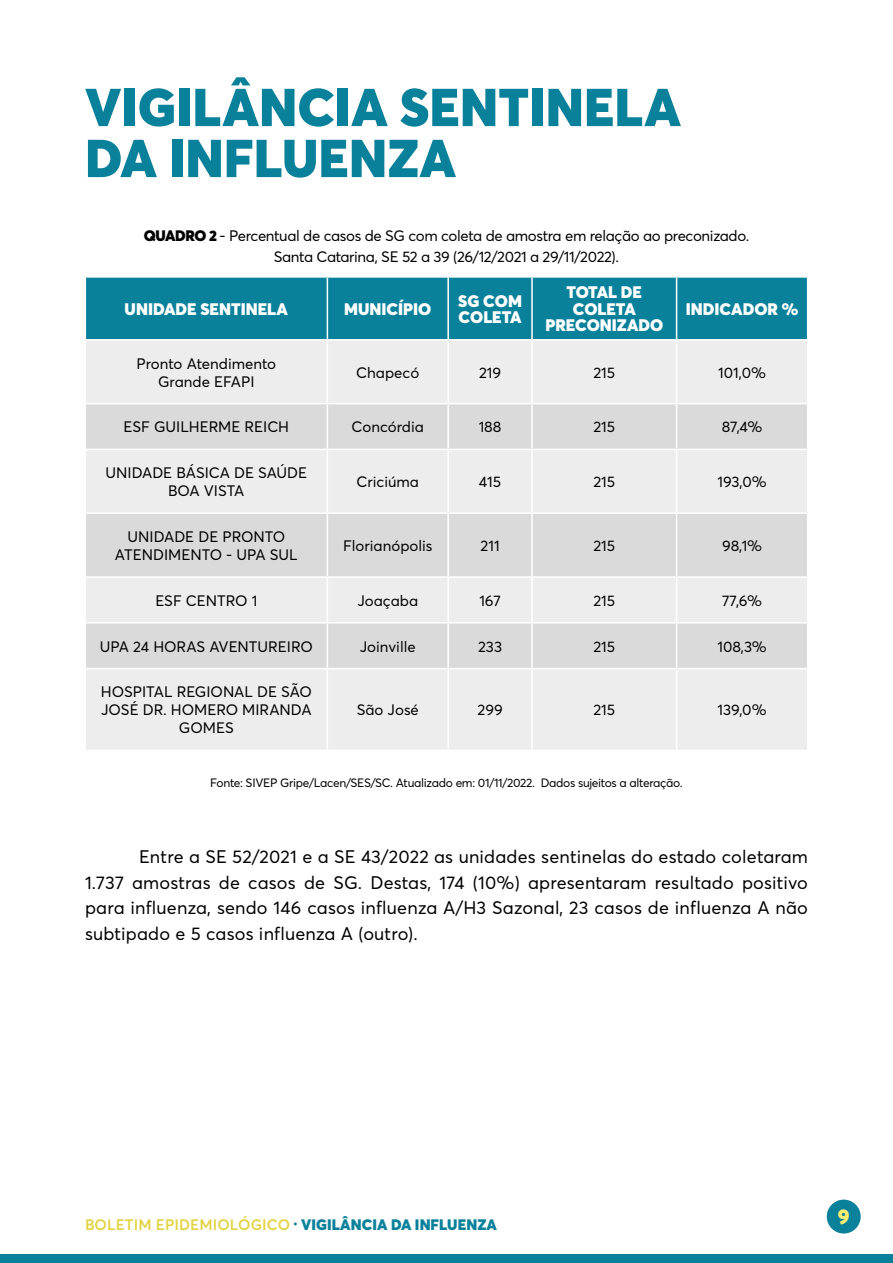
<style>
.page{position:relative;width:893px;height:1263px;background:#fff}
.page>*{position:absolute;margin:0;border:0;box-sizing:border-box;transform-origin:0 0}
.t1{font:900 52.5px/51px "Averta";letter-spacing:.005em;color:#09819b}
.t2{font:900 21px "Averta";color:#f9ed72}
.t3{font:18px/25.5px "Averta";letter-spacing:.01em;color:#000;text-align:justify}
.t4{font:900 16.5px/16.5px "Averta";color:#fff}
.t5{font:15px/18px "Averta";color:#000;text-align:center}
.t6{font:15px/21px "Averta";letter-spacing:-.025em;color:#000;text-align:center}
.t7{font:900 15px "Averta";letter-spacing:.005em;color:#09819b}
.t8{font:12px "Averta";letter-spacing:-.025em;color:#000}
.s1{font-weight:900}
.s2{font-weight:600;color:#e3d342}
</style>
<div class="page">
<div style="left:0;top:1254px;width:893px;height:9px;background:#09819b"></div>
<div style="left:827px;top:1199px;width:34px;height:34px;background:#09819b;border-radius:50%"></div>
<div style="left:86px;top:278px;width:721px;height:61px;background:#09819b"></div>
<div style="left:86px;top:341px;width:721px;height:409px;background:#ededed"></div>
<div style="left:86px;top:404px;width:721px;height:45px;background:#dadada"></div>
<div style="left:86px;top:514px;width:721px;height:62px;background:#dadada"></div>
<div style="left:86px;top:623px;width:721px;height:45px;background:#dadada"></div>
<hr style="left:327px;top:278px;width:1px;height:61px;background:#fff">
<hr style="left:447px;top:278px;width:2px;height:61px;background:#fff">
<hr style="left:531px;top:278px;width:2px;height:61px;background:#fff">
<hr style="left:676px;top:278px;width:1px;height:61px;background:#fff">
<hr style="left:327px;top:341px;width:1px;height:62px;background:#fff">
<hr style="left:447px;top:341px;width:2px;height:62px;background:#fff">
<hr style="left:531px;top:341px;width:2px;height:62px;background:#fff">
<hr style="left:676px;top:341px;width:1px;height:62px;background:#fff">
<hr style="left:85px;top:403px;width:242px;height:1px;background:#fff">
<hr style="left:327px;top:403px;width:121px;height:1px;background:#fff">
<hr style="left:327px;top:404px;width:1px;height:45px;background:#fff">
<hr style="left:448px;top:403px;width:84px;height:1px;background:#fff">
<hr style="left:447px;top:404px;width:2px;height:45px;background:#fff">
<hr style="left:532px;top:403px;width:145px;height:1px;background:#fff">
<hr style="left:531px;top:404px;width:2px;height:45px;background:#fff">
<hr style="left:677px;top:403px;width:131px;height:1px;background:#fff">
<hr style="left:676px;top:404px;width:1px;height:45px;background:#fff">
<hr style="left:85px;top:449px;width:242px;height:1px;background:#fff">
<hr style="left:327px;top:449px;width:121px;height:1px;background:#fff">
<hr style="left:327px;top:450px;width:1px;height:62px;background:#fff">
<hr style="left:448px;top:449px;width:84px;height:1px;background:#fff">
<hr style="left:447px;top:450px;width:2px;height:62px;background:#fff">
<hr style="left:532px;top:449px;width:145px;height:1px;background:#fff">
<hr style="left:531px;top:450px;width:2px;height:62px;background:#fff">
<hr style="left:677px;top:449px;width:131px;height:1px;background:#fff">
<hr style="left:676px;top:450px;width:1px;height:62px;background:#fff">
<hr style="left:85px;top:512px;width:242px;height:2px;background:#fff">
<hr style="left:327px;top:512px;width:121px;height:2px;background:#fff">
<hr style="left:327px;top:514px;width:1px;height:62px;background:#fff">
<hr style="left:448px;top:512px;width:84px;height:2px;background:#fff">
<hr style="left:447px;top:514px;width:2px;height:62px;background:#fff">
<hr style="left:532px;top:512px;width:145px;height:2px;background:#fff">
<hr style="left:531px;top:514px;width:2px;height:62px;background:#fff">
<hr style="left:677px;top:512px;width:131px;height:2px;background:#fff">
<hr style="left:676px;top:514px;width:1px;height:62px;background:#fff">
<hr style="left:85px;top:576px;width:242px;height:2px;background:#fff">
<hr style="left:327px;top:576px;width:121px;height:2px;background:#fff">
<hr style="left:327px;top:578px;width:1px;height:44px;background:#fff">
<hr style="left:448px;top:576px;width:84px;height:2px;background:#fff">
<hr style="left:447px;top:578px;width:2px;height:44px;background:#fff">
<hr style="left:532px;top:576px;width:145px;height:2px;background:#fff">
<hr style="left:531px;top:578px;width:2px;height:44px;background:#fff">
<hr style="left:677px;top:576px;width:131px;height:2px;background:#fff">
<hr style="left:676px;top:578px;width:1px;height:44px;background:#fff">
<hr style="left:85px;top:622px;width:242px;height:1px;background:#fff">
<hr style="left:327px;top:622px;width:121px;height:1px;background:#fff">
<hr style="left:327px;top:623px;width:1px;height:45px;background:#fff">
<hr style="left:448px;top:622px;width:84px;height:1px;background:#fff">
<hr style="left:447px;top:623px;width:2px;height:45px;background:#fff">
<hr style="left:532px;top:622px;width:145px;height:1px;background:#fff">
<hr style="left:531px;top:623px;width:2px;height:45px;background:#fff">
<hr style="left:677px;top:622px;width:131px;height:1px;background:#fff">
<hr style="left:676px;top:623px;width:1px;height:45px;background:#fff">
<hr style="left:85px;top:668px;width:242px;height:1px;background:#fff">
<hr style="left:327px;top:668px;width:121px;height:1px;background:#fff">
<hr style="left:327px;top:669px;width:1px;height:81px;background:#fff">
<hr style="left:448px;top:668px;width:84px;height:1px;background:#fff">
<hr style="left:447px;top:669px;width:2px;height:81px;background:#fff">
<hr style="left:532px;top:668px;width:145px;height:1px;background:#fff">
<hr style="left:531px;top:669px;width:2px;height:81px;background:#fff">
<hr style="left:677px;top:668px;width:131px;height:1px;background:#fff">
<hr style="left:676px;top:669px;width:1px;height:81px;background:#fff">
<h1 class="t1" style="left:85px;top:81px;width:597px">VIGILÂNCIA SENTINELA<br>DA INFLUENZA</h1>
<p class="t6" style="left:144px;top:225px;width:607px"><span class="s1">QUADRO 2</span> - Percentual de casos de SG com coleta de amostra em relação ao preconizado.<br>Santa Catarina, SE 52 a 39 (26/12/2021 a 29/11/2022).</p>
<p class="t4" style="left:125px;top:300px;width:165px">UNIDADE SENTINELA</p>
<p class="t4" style="left:344px;top:300px;width:89px">MUNICÍPIO</p>
<p class="t4" style="left:458px;top:292px;width:65px">SG COM<br>COLETA</p>
<p class="t4" style="left:545px;top:284px;width:119px;text-align:center">TOTAL DE<br>COLETA<br>PRECONIZADO</p>
<p class="t4" style="left:686px;top:300px;width:114px">INDICADOR %</p>
<p class="t5" style="left:136px;top:354px;width:141px">Pronto Atendimento<br>Grande EFAPI</p>
<p class="t5" style="left:356px;top:363px;width:65px">Chapecó</p>
<p class="t5" style="left:479px;top:363px;width:24px">219</p>
<p class="t5" style="left:593px;top:363px;width:23px">215</p>
<p class="t5" style="left:718px;top:363px;width:49px">101,0%</p>
<p class="t5" style="left:123px;top:418px;width:167px">ESF GUILHERME REICH</p>
<p class="t5" style="left:352px;top:418px;width:74px">Concórdia</p>
<p class="t5" style="left:479px;top:418px;width:24px">188</p>
<p class="t5" style="left:593px;top:418px;width:23px">215</p>
<p class="t5" style="left:722px;top:418px;width:42px">87,4%</p>
<p class="t5" style="left:105px;top:464px;width:203px">UNIDADE BÁSICA DE SAÚDE<br>BOA VISTA</p>
<p class="t5" style="left:356px;top:473px;width:64px">Criciúma</p>
<p class="t5" style="left:479px;top:473px;width:24px">415</p>
<p class="t5" style="left:593px;top:473px;width:23px">215</p>
<p class="t5" style="left:717px;top:473px;width:51px">193,0%</p>
<p class="t5" style="left:115px;top:528px;width:184px">UNIDADE DE PRONTO<br>ATENDIMENTO - UPA SUL</p>
<p class="t5" style="left:343px;top:537px;width:91px">Florianópolis</p>
<p class="t5" style="left:481px;top:537px;width:21px">211</p>
<p class="t5" style="left:593px;top:537px;width:23px">215</p>
<p class="t5" style="left:722px;top:537px;width:42px">98,1%</p>
<p class="t5" style="left:155px;top:591px;width:104px">ESF CENTRO 1</p>
<p class="t5" style="left:357px;top:591px;width:62px">Joaçaba</p>
<p class="t5" style="left:479px;top:591px;width:23px">167</p>
<p class="t5" style="left:593px;top:591px;width:23px">215</p>
<p class="t5" style="left:722px;top:591px;width:41px">77,6%</p>
<p class="t5" style="left:100px;top:637px;width:214px">UPA 24 HORAS AVENTUREIRO</p>
<p class="t5" style="left:360px;top:637px;width:58px">Joinville</p>
<p class="t5" style="left:478px;top:637px;width:25px">233</p>
<p class="t5" style="left:593px;top:637px;width:23px">215</p>
<p class="t5" style="left:717px;top:637px;width:51px">108,3%</p>
<p class="t5" style="left:101px;top:683px;width:212px">HOSPITAL REGIONAL DE SÃO<br>JOSÉ DR. HOMERO MIRANDA<br>GOMES</p>
<p class="t5" style="left:357px;top:701px;width:64px">São José</p>
<p class="t5" style="left:477px;top:701px;width:27px">299</p>
<p class="t5" style="left:593px;top:701px;width:23px">215</p>
<p class="t5" style="left:718px;top:701px;width:51px">139,0%</p>
<p class="t8" style="left:210px;top:775px;width:474px">Fonte: SIVEP Gripe/Lacen/SES/SC. Atualizado em: 01/11/2022. Dados sujeitos a alteração.</p>
<p class="t3" style="left:85px;top:844px;width:724px;text-indent:54px">Entre a SE 52/2021 e a SE 43/2022 as unidades sentinelas do estado coletaram 1.737 amostras de casos de SG. Destas, 174 (10%) apresentaram resultado positivo para influenza, sendo 146 casos influenza A/H3 Sazonal, 23 casos de influenza A não subtipado e 5 casos influenza A (outro).</p>
<p class="t7" style="left:85px;top:1215px;width:413px"><span class="s2">BOLETIM EPIDEMIOLÓGICO</span> · VIGILÂNCIA DA INFLUENZA</p>
<h2 class="t2" style="left:838px;top:1203px;width:13px">9</h2>
</div>
